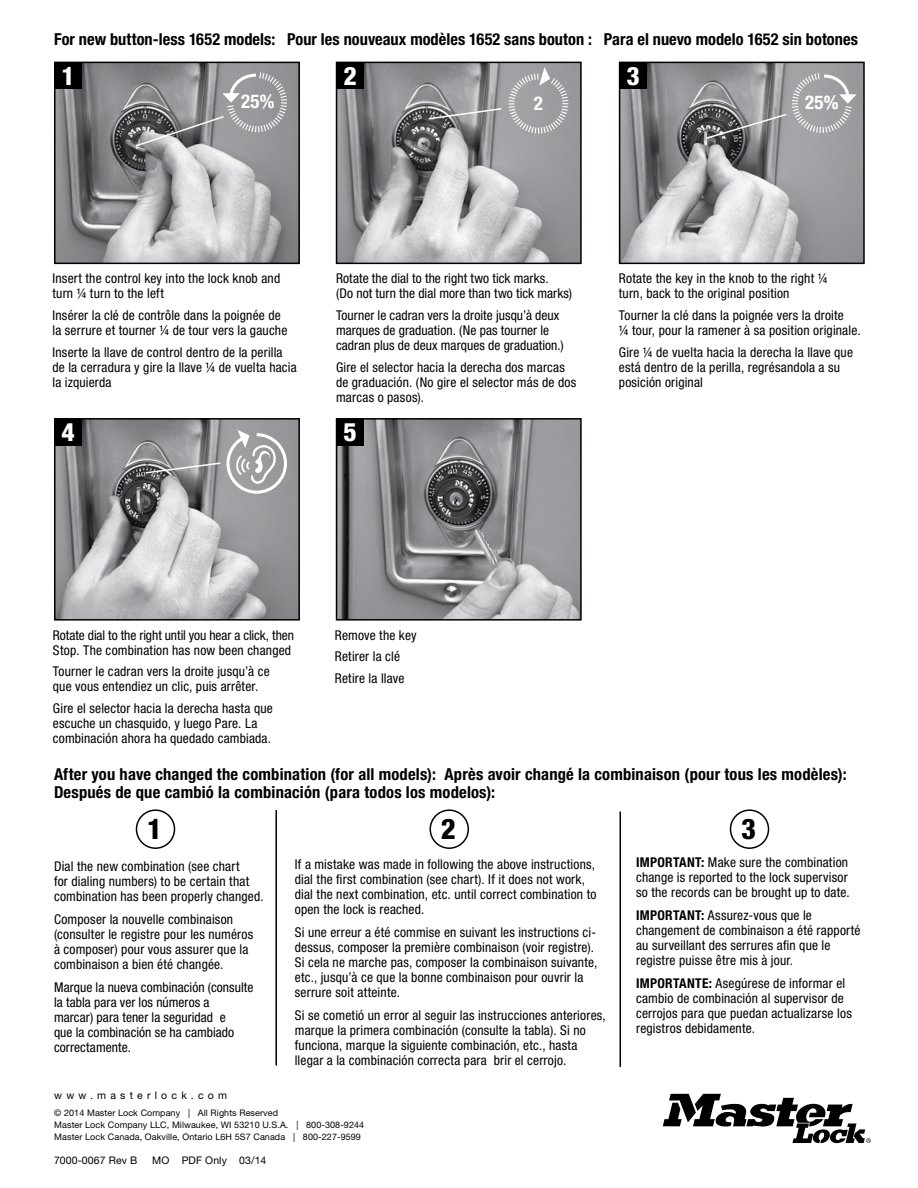
<style>
.page{position:relative;width:918px;height:1188px;background:#fff}
.page>*{position:absolute;margin:0;border:0;box-sizing:border-box;transform-origin:0 0}
.t1{font:800 condensed 28.5px "Helvetica Neue LT";color:#000}
.t2{font:800 condensed 25.5px "Helvetica Neue LT";color:#fff}
.t3{font:700 condensed 18.9px "Helvetica Neue LT";color:#fff}
.t4{font:700 condensed 16.5px/18px "Helvetica Neue LT";letter-spacing:.01em;color:#000}
.t5{font:condensed 13.5px/15px "Helvetica Neue LT";letter-spacing:.01em;color:#000}
.t6{font:10.5px "Helvetica Neue LT";letter-spacing:.01em;color:#000}
.t7{font:10.5px "Helvetica Neue LT";letter-spacing:.4em;color:#000}
.t8{font:9px/12px "Helvetica Neue LT";letter-spacing:.01em;color:#000}
.s1{font-weight:700}
</style>
<div class="page">
<img style="left:57px;top:421px;width:240px;height:197px">
<div style="left:54px;top:418px;width:246px;height:203px;border:2px solid #000"></div>
<img style="left:339px;top:421px;width:240px;height:197px">
<div style="left:336px;top:418px;width:246px;height:203px;border:2px solid #000"></div>
<img style="left:57px;top:65px;width:240px;height:196px">
<div style="left:54px;top:62px;width:246px;height:202px;border:2px solid #000"></div>
<img style="left:339px;top:65px;width:240px;height:196px">
<div style="left:336px;top:62px;width:246px;height:202px;border:2px solid #000"></div>
<img style="left:622px;top:65px;width:240px;height:196px">
<div style="left:619px;top:62px;width:246px;height:202px;border:2px solid #000"></div>
<svg style="left:663px;top:1094px;width:208px;height:49px"></svg>
<div style="left:55px;top:62px;width:27px;height:27px;background:#000"></div>
<div style="left:55px;top:419px;width:27px;height:27px;background:#000"></div>
<div style="left:337px;top:62px;width:27px;height:27px;background:#000"></div>
<div style="left:337px;top:419px;width:27px;height:27px;background:#000"></div>
<div style="left:136px;top:809px;width:39px;height:40px;border:2px solid #000;border-radius:50%"></div>
<div style="left:430px;top:809px;width:39px;height:40px;border:2px solid #000;border-radius:50%"></div>
<div style="left:730px;top:809px;width:39px;height:40px;border:2px solid #000;border-radius:50%"></div>
<div style="left:620px;top:62px;width:27px;height:27px;background:#000"></div>
<svg style="left:134px;top:71px;width:154px;height:77px;background:#929396"></svg>
<svg style="left:427px;top:67px;width:143px;height:68px;background:#9b9c9f"></svg>
<svg style="left:704px;top:72px;width:153px;height:68px;background:#98999c"></svg>
<hr style="left:275px;top:810px;width:2px;height:255px;background:#000">
<hr style="left:620px;top:812px;width:1px;height:255px;background:#000">
<svg style="left:144px;top:430px;width:145px;height:65px;background:#9e9fa1"></svg>
<p class="t4" style="left:54px;top:30px;width:805px">For new button-less 1652 models: Pour les nouveaux modèles 1652 sans bouton : Para el nuevo modelo 1652 sin botones</p>
<h2 class="t2" style="left:62px;top:60px;width:15px">1</h2>
<h2 class="t2" style="left:344px;top:60px;width:15px">2</h2>
<h2 class="t2" style="left:626px;top:60px;width:15px">3</h2>
<h3 class="t3" style="left:241px;top:90px;width:35px">25%</h3>
<h3 class="t3" style="left:534px;top:92px;width:11px">2</h3>
<h3 class="t3" style="left:805px;top:91px;width:35px">25%</h3>
<p class="t5" style="left:52px;top:271px;width:229px">Insert the control key into the lock knob and turn ¼ turn to the left</p>
<p class="t5" style="left:52px;top:307px;width:236px">Insérer la clé de contrôle dans la poignée de la serrure et tourner ¼ de tour vers la gauche</p>
<p class="t5" style="left:52px;top:344px;width:246px">Inserte la llave de control dentro de la perilla de la cerradura y gire la llave ¼ de vuelta hacia la izquierda</p>
<h2 class="t2" style="left:62px;top:416px;width:15px">4</h2>
<p class="t5" style="left:336px;top:271px;width:238px">Rotate the dial to the right two tick marks.<br>(Do not turn the dial more than two tick marks)</p>
<p class="t5" style="left:336px;top:307px;width:229px">Tourner le cadran vers la droite jusqu’à deux marques de graduation. (Ne pas tourner le cadran plus de deux marques de graduation.)</p>
<p class="t5" style="left:336px;top:359px;width:242px">Gire el selector hacia la derecha dos marcas de graduación. (No gire el selector más de dos marcas o pasos).</p>
<h2 class="t2" style="left:344px;top:416px;width:15px">5</h2>
<p class="t5" style="left:619px;top:271px;width:210px">Rotate the key in the knob to the right ¼ turn, back to the original position</p>
<p class="t5" style="left:619px;top:307px;width:243px">Tourner la clé dans la poignée vers la droite<br>¼ tour, pour la ramener à sa position originale.</p>
<p class="t5" style="left:619px;top:344px;width:236px">Gire ¼ de vuelta hacia la derecha la llave que está dentro de la perilla, regrésandola a su posición original</p>
<p class="t5" style="left:53px;top:627px;width:243px">Rotate dial to the right until you hear a click, then<br>Stop. The combination has now been changed</p>
<p class="t5" style="left:53px;top:664px;width:218px">Tourner le cadran vers la droite jusqu’à ce que vous entendiez un clic, puis arrêter.</p>
<p class="t5" style="left:53px;top:701px;width:221px">Gire el selector hacia la derecha hasta que escuche un chasquido, y luego Pare. La combinación ahora ha quedado cambiada.</p>
<p class="t5" style="left:335px;top:624px;width:83px;line-height:21.8px">Remove the key<br>Retirer la clé<br>Retire la llave</p>
<p class="t4" style="left:54px;top:765px;width:794px">After you have changed the combination (for all models): Après avoir changé la combinaison (pour tous les modèles):<br>Después de que cambió la combinación (para todos los modelos):</p>
<h1 class="t1" style="left:147px;top:811px;width:16px">1</h1>
<h1 class="t1" style="left:441px;top:811px;width:16px">2</h1>
<h1 class="t1" style="left:741px;top:811px;width:16px">3</h1>
<p class="t5" style="left:54px;top:859px;width:211px">Dial the new combination (see chart<br>for dialing numbers) to be certain that combination has been properly changed.</p>
<p class="t5" style="left:54px;top:912px;width:201px">Composer la nouvelle combinaison (consulter le registre pour les numéros à composer) pour vous assurer que la combinaison a bien été changée.</p>
<p class="t5" style="left:54px;top:980px;width:201px">Marque la nueva combinación (consulte la tabla para ver los números a<br>marcar) para tener la seguridad e<br>que la combinación se ha cambiado correctamente.</p>
<p class="t5" style="left:295px;top:857px;width:303px">If a mistake was made in following the above instructions, dial the first combination (see chart). If it does not work, dial the next combination, etc. until correct combination to open the lock is reached.</p>
<p class="t5" style="left:295px;top:925px;width:304px">Si une erreur a été commise en suivant les instructions ci&shy;dessus, composer la première combinaison (voir registre).<br>Si cela ne marche pas, composer la combinaison suivante, etc., jusqu’à ce que la bonne combinaison pour ouvrir la serrure soit atteinte.</p>
<p class="t5" style="left:295px;top:1008px;width:313px">Si se cometió un error al seguir las instrucciones anteriores, marque la primera combinación (consulte la tabla). Si no funciona, marque la siguiente combinación, etc., hasta llegar a la combinación correcta para brir el cerrojo.</p>
<p class="t7" style="left:54px;top:1089px;width:174px">www.masterlock.com</p>
<p class="t8" style="left:54px;top:1106px;width:311px">© 2014 Master Lock Company | All Rights Reserved<br>Master Lock Company LLC, Milwaukee, WI 53210 U.S.A. | 800-308-9244<br>Master Lock Canada, Oakville, Ontario L6H 5S7 Canada | 800-227-9599</p>
<p class="t6" style="left:54px;top:1154px;width:85px">7000-0067 Rev B</p>
<p class="t6" style="left:152px;top:1154px;width:116px">MO PDF Only 03/14</p>
<p class="t5" style="left:636px;top:855px;width:215px"><span class="s1">IMPORTANT:</span> Make sure the combination change is reported to the lock supervisor so the records can be brought up to date.</p>
<p class="t5" style="left:636px;top:908px;width:226px"><span class="s1">IMPORTANT:</span> Assurez-vous que le changement de combinaison a été rapporté au surveillant des serrures afin que le registre puisse être mis à jour.</p>
<p class="t5" style="left:636px;top:976px;width:217px"><span class="s1">IMPORTANTE:</span> Asegúrese de informar el cambio de combinación al supervisor de cerrojos para que puedan actualizarse los registros debidamente.</p>
</div>
